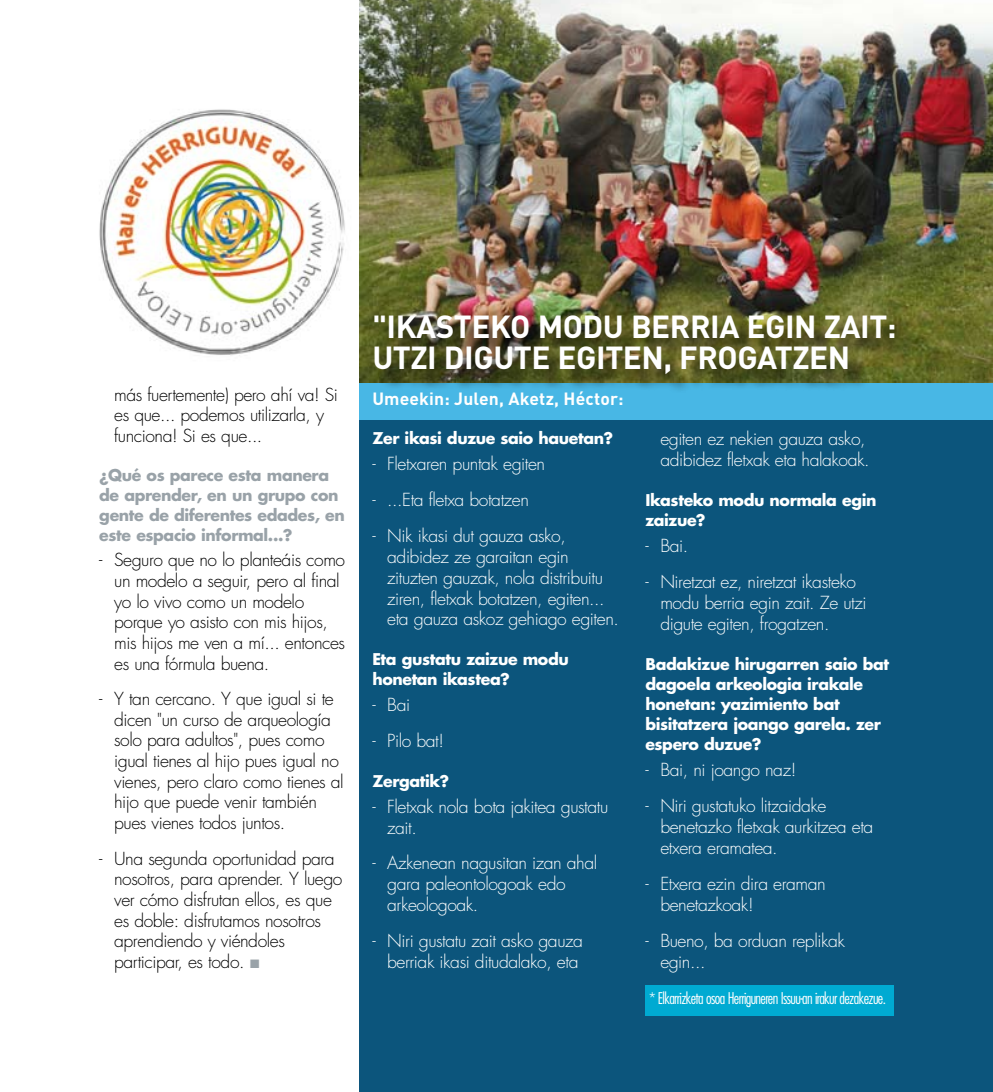
<style>
.page{position:relative;width:993px;height:1092px;background:#fff}
.page>*{position:absolute;margin:0;border:0;box-sizing:border-box;transform-origin:0 0}
.t1{font:700 31.5px "DIN";color:#fff}
.t2{font:300 17.5px/20.8px "Futura";letter-spacing:-.025em;color:#fff}
.t3{font:300 17.5px/20.7px "Futura";letter-spacing:-.025em;color:#000}
.t4{font:700 17.5px "DIN";letter-spacing:.01em;color:#fff}
.t5{font:700 15.75px/20.1px "Futura";letter-spacing:-.025em;color:#fff}
.t6{font:700 15.75px/19.8px "Futura";letter-spacing:-.025em;color:#99a2a8}
.t7{font:300 condensed 15.75px "Futura";letter-spacing:-.04em;color:#fff}
.s1{color:#99a2a8}
</style>
<div class="page">
<div style="left:360px;top:0;width:632px;height:1091px;background:#0c557c"></div>
<div style="left:360px;top:0;width:632px;height:419px;background:#48b7e5"></div>
<img style="left:359px;top:0;width:633px;height:382px">
<div style="left:377px;top:318px;width:538px;height:76px;background:#000;opacity:.75"></div>
<img style="left:99px;top:109px;width:246px;height:247px">
<div style="left:645px;top:985px;width:248px;height:30px;background:#00aad2"></div>
<p class="t3" style="left:114px;top:384px;width:225px">más fuertemente) pero ahí va! Si es que... podemos utilizarla, y funciona! Si es que...</p>
<p class="t6" style="left:99px;top:465px;width:247px">¿Qué os parece esta manera de aprender, en un grupo con gente de diferentes edades, en este espacio informal...?</p>
<p class="t3" style="left:114px;top:550px;width:232px;text-indent:-15px">- Seguro que no lo planteáis como un modelo a seguir, pero al final yo lo vivo como un modelo porque yo asisto con mis hijos, mis hijos me ven a mí... entonces es una fórmula buena.</p>
<p class="t3" style="left:114px;top:689px;width:231px;text-indent:-15px">- Y tan cercano. Y que igual si te dicen "un curso de arqueología solo para adultos", pues como igual tienes al hijo pues igual no vienes, pero claro como tienes al hijo que puede venir también pues vienes todos juntos.</p>
<p class="t3" style="left:114px;top:848px;width:230px;text-indent:-15px">- Una segunda oportunidad para nosotros, para aprender. Y luego ver cómo disfrutan ellos, es que es doble: disfrutamos nosotros aprendiendo y viéndoles participar, es todo. <span class="s1">■</span></p>
<h1 class="t1" style="left:372px;top:305px;width:43px">"IKASTEKO</h1>
<h1 class="t1" style="left:537px;top:305px;width:112px">MODUBERRIA</h1>
<h1 class="t1" style="left:746px;top:305px;width:18px">EGIN</h1>
<h1 class="t1" style="left:823px;top:305px;width:17px">ZAIT</h1>
<h1 class="t1" style="left:886px;top:305px;width:11px">:</h1>
<h1 class="t1" style="left:372px;top:337px;width:16px">UTZI</h1>
<h1 class="t1" style="left:444px;top:337px;width:38px">DIGUTE</h1>
<h1 class="t1" style="left:557px;top:337px;width:18px">EGITEN</h1>
<h1 class="t1" style="left:663px;top:337px;width:36px">, FROGATZEN</h1>
<p class="t4" style="left:372px;top:387px;width:252px">UMEEKIN: JULEN, AKETZ, HÉCTOR:</p>
<p class="t2" style="left:660px;top:429px;width:211px">egiten ez nekien gauza asko, adibidez fletxak eta halakoak.</p>
<p class="t5" style="left:645px;top:489px;width:232px">Ikasteko modu normala egin zaizue?</p>
<p class="t2" style="left:645px;top:536px;width:44px">- Bai.</p>
<p class="t2" style="left:660px;top:571px;width:207px;text-indent:-15px">- Niretzat ez, niretzat ikasteko modu berria egin zait. Ze utzi digute egiten, frogatzen.</p>
<p class="t5" style="left:645px;top:653px;width:245px">Badakizue hirugarren saio bat dagoela arkeologia irakale honetan: yazimiento bat bisitatzera joango garela. zer espero duzue?</p>
<p class="t2" style="left:645px;top:760px;width:152px">- Bai, ni joango naz!</p>
<p class="t2" style="left:660px;top:795px;width:214px;text-indent:-15px">- Niri gustatuko litzaidake benetazko fletxak aurkitzea eta etxera eramatea.</p>
<p class="t2" style="left:660px;top:873px;width:167px;text-indent:-15px">- Etxera ezin dira eraman benetazkoak!</p>
<p class="t2" style="left:660px;top:930px;width:186px;text-indent:-15px">- Bueno, ba orduan replikak egin...</p>
<p class="t7" style="left:648px;top:989px;width:238px">* Elkarrizketa osoa Herriguneren Issuu-an irakur dezakezue.</p>
<p class="t5" style="left:372px;top:428px;width:242px">Zer ikasi duzue saio hauetan?</p>
<p class="t2" style="left:372px;top:454px;width:174px">- Fletxaren puntak egiten</p>
<p class="t2" style="left:372px;top:490px;width:158px">- ...Eta fletxa botatzen</p>
<p class="t2" style="left:387px;top:525px;width:233px;text-indent:-15px">- Nik ikasi dut gauza asko, adibidez ze garaitan egin zituzten gauzak, nola distribuitu ziren, fletxak botatzen, egiten... eta gauza askoz gehiago egiten.</p>
<p class="t5" style="left:372px;top:649px;width:198px">Eta gustatu zaizue modu honetan ikastea?</p>
<p class="t2" style="left:372px;top:695px;width:39px">- Bai</p>
<p class="t2" style="left:372px;top:730px;width:73px">- Pilo bat!</p>
<p class="t5" style="left:372px;top:770px;width:78px">Zergatik?</p>
<p class="t2" style="left:387px;top:796px;width:222px;text-indent:-15px">- Fletxak nola bota jakitea gustatu zait.</p>
<p class="t2" style="left:387px;top:853px;width:211px;text-indent:-15px">- Azkenean nagusitan izan ahal gara paleontologoak edo arkeologoak.</p>
<p class="t2" style="left:372px;top:930px;width:212px;text-align:center">- Niri gustatu zait asko gauza berriak ikasi ditudalako, eta</p>
</div>
